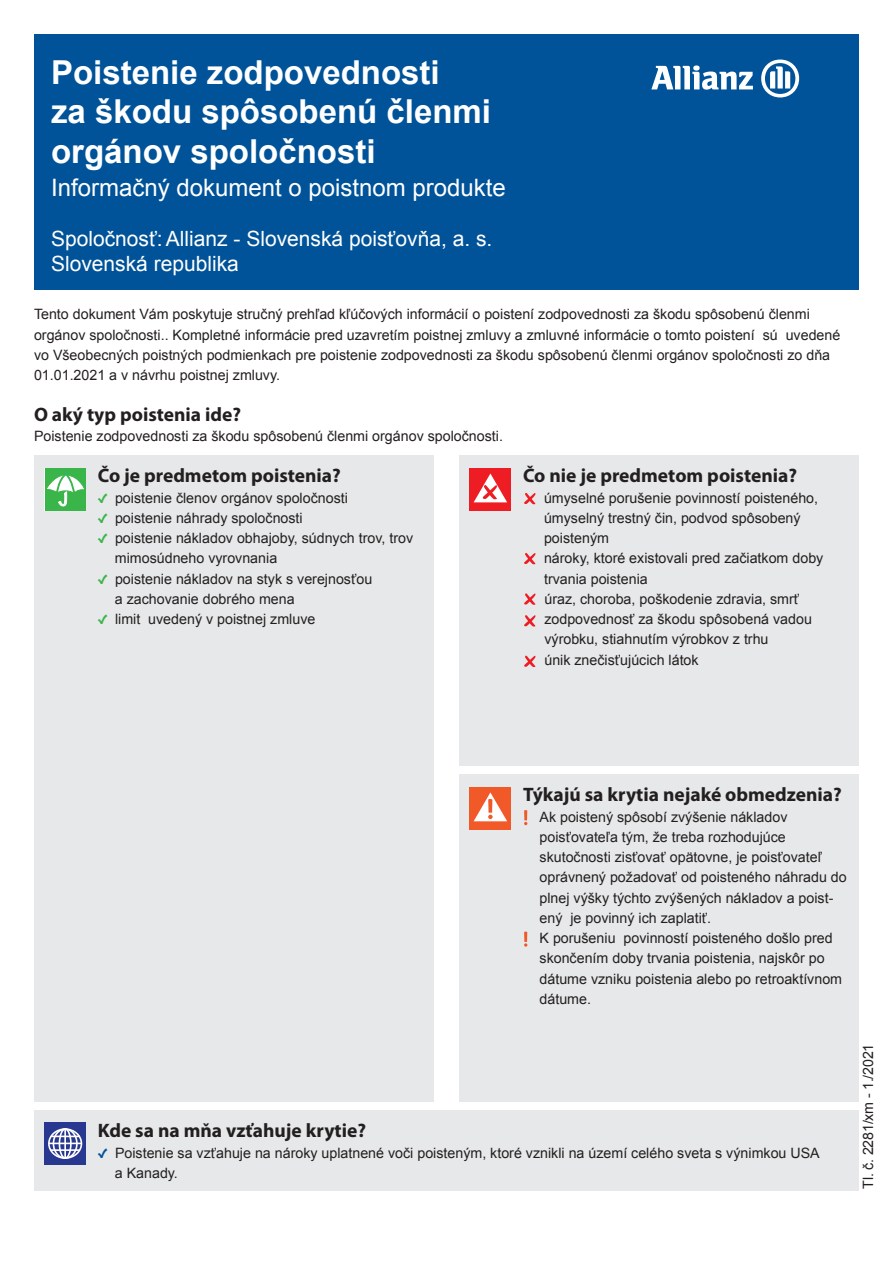
<style>
.page{position:relative;width:893px;height:1263px;background:#fff}
.page>*{position:absolute;margin:0;border:0;box-sizing:border-box;transform-origin:0 0}
.t1{font:700 33px/39.6px "Arial";color:#fff}
.t2{font:24px "Arial";color:#fff}
.t3{font:21px/25.2px "Arial";color:#fff}
.t4{font:700 19.5px "Myriad Pro";color:#231f20}
.t5{font:14.25px/20.2px "Arial";color:#231f20}
.s1{font-family:"Allianz Neo";font-weight:700;color:#3ab54a}
.s2{font-family:"Allianz Neo";font-weight:700;color:#015399}
</style>
<div class="page">
<div style="left:34px;top:34px;width:825px;height:255px;background:#015399"></div>
<div style="left:34px;top:455px;width:400px;height:646px;background:#e7e8e9"></div>
<div style="left:34px;top:1110px;width:825px;height:81px;background:#e7e8e9"></div>
<div style="left:459px;top:455px;width:400px;height:310px;background:#e7e8e9"></div>
<div style="left:459px;top:774px;width:400px;height:327px;background:#e7e8e9"></div>
<div style="left:45px;top:468px;width:41px;height:42px;background:#3ab54a"></div>
<svg style="left:47px;top:471px;width:37px;height:35px"></svg>
<svg style="left:45px;top:1123px;width:41px;height:42px"></svg>
<div style="left:48px;top:1128px;width:34px;height:31px;border:2px solid #fff;border-radius:50%"></div>
<div style="left:53px;top:1128px;width:25px;height:31px;border:2px solid #fff;border-radius:50%"></div>
<div style="left:59px;top:1128px;width:13px;height:31px;border:2px solid #fff;border-radius:50%"></div>
<hr style="left:64px;top:1129px;width:2px;height:30px;background:#fff">
<hr style="left:51px;top:1135px;width:29px;height:2px;background:#fff">
<hr style="left:51px;top:1149px;width:29px;height:2px;background:#fff">
<hr style="left:49px;top:1142px;width:32px;height:2px;background:#fff">
<div style="left:470px;top:468px;width:41px;height:42px;background:#ee1d23"></div>
<svg style="left:474px;top:473px;width:33px;height:29px"></svg>
<div style="left:470px;top:787px;width:41px;height:42px;background:#f15929"></div>
<svg style="left:474px;top:792px;width:33px;height:29px"></svg>
<svg style="left:524px;top:493px;width:11px;height:11px"></svg>
<svg style="left:524px;top:553px;width:11px;height:11px"></svg>
<svg style="left:524px;top:593px;width:11px;height:12px"></svg>
<svg style="left:524px;top:615px;width:11px;height:11px"></svg>
<svg style="left:524px;top:656px;width:11px;height:11px"></svg>
<svg style="left:524px;top:810px;width:3px;height:15px"></svg>
<svg style="left:524px;top:931px;width:3px;height:16px"></svg>
<svg style="left:651px;top:65px;width:102px;height:25px"></svg>
<svg style="left:761px;top:60px;width:38px;height:37px"></svg>
<h1 class="t1" style="left:51px;top:52px;width:442px">Poistenie zodpovednosti<br>za škodu spôsobenú členmi orgánov spoločnosti</h1>
<h2 class="t2" style="left:51px;top:174px;width:456px">Informačný dokument o poistnom produkte</h2>
<h3 class="t3" style="left:51px;top:226px;width:443px">Spoločnosť:Allianz - Slovenská poisťovňa, a. s.<br>Slovenská republika</h3>
<p class="t5" style="left:34px;top:304px;width:808px">Tento dokument Vám poskytuje stručný prehľad kľúčových informácií o poistení zodpovednosti za škodu spôsobenú členmi orgánov spoločnosti.. Kompletné informácie pred uzavretím poistnej zmluvy a zmluvné informácie o tomto poistení sú uvedené vo Všeobecných poistných podmienkach pre poistenie zodpovednosti za škodu spôsobenú členmi orgánov spoločnosti zo dňa 01.01.2021 a v návrhu poistnej zmluvy.</p>
<h3 class="t4" style="left:34px;top:407px;width:209px">O aký typ poistenia ide?</h3>
<p class="t5" style="left:34px;top:426px;width:470px">Poistenie zodpovednosti za škodu spôsobenú členmi orgánov spoločnosti.</p>
<h3 class="t4" style="left:98px;top:468px;width:245px">Čo je predmetom poistenia?</h3>
<p class="t5" style="left:98px;top:488px;width:252px"><span class="s1">✓</span> poistenie členov orgánov spoločnosti</p>
<p class="t5" style="left:98px;top:508px;width:206px"><span class="s1">✓</span> poistenie náhrady spoločnosti</p>
<p class="t5" style="left:115px;top:528px;width:300px;text-indent:-17px"><span class="s1">✓</span> poistenie nákladov obhajoby, súdnych trov, trov mimosúdneho vyrovnania</p>
<p class="t5" style="left:115px;top:569px;width:259px;text-indent:-17px"><span class="s1">✓</span> poistenie nákladov na styk s verejnosťou a zachovanie dobrého mena</p>
<p class="t5" style="left:98px;top:609px;width:219px"><span class="s1">✓</span> limit uvedený v poistnej zmluve</p>
<h3 class="t4" style="left:523px;top:468px;width:276px">Čo nie je predmetom poistenia?</h3>
<p class="t5" style="left:544px;top:488px;width:281px">úmyselné porušenie povinností poisteného, úmyselný trestný čin, podvod spôsobený poisteným<br>nároky, ktoré existovali pred začiatkom doby trvania poistenia<br>úraz, choroba, poškodenie zdravia, smrť zodpovednosť za škodu spôsobená vadou výrobku, stiahnutím výrobkov z trhu<br>únik znečisťujúcich látok</p>
<h3 class="t4" style="left:523px;top:787px;width:320px">Týkajú sa krytia nejaké obmedzenia?</h3>
<p class="t5" style="left:539px;top:806px;width:309px">Ak poistený spôsobí zvýšenie nákladov poisťovateľa tým, že treba rozhodujúce skutočnosti zisťovať opätovne, je poisťovateľ oprávnený požadovať od poisteného náhradu do plnej výšky týchto zvýšených nákladov a poist&shy;ený je povinný ich zaplatiť.<br>K porušeniu povinností poisteného došlo pred skončením doby trvania poistenia, najskôr po dátume vzniku poistenia alebo po retroaktívnom dátume.</p>
<h3 class="t4" style="left:98px;top:1123px;width:270px">Kde sa na mňa vzťahuje krytie?</h3>
<p class="t5" style="left:115px;top:1142px;width:706px;text-indent:-17px"><span class="s2">✓</span> Poistenie sa vzťahuje na nároky uplatnené voči poisteným, ktoré vznikli na území celého sveta s výnimkou USA a Kanady.</p>
<p class="t5" style="left:858px;top:1188px;width:146px;rotate:-90deg">Tl. č. 2281/xm - 1./2021</p>
</div>
